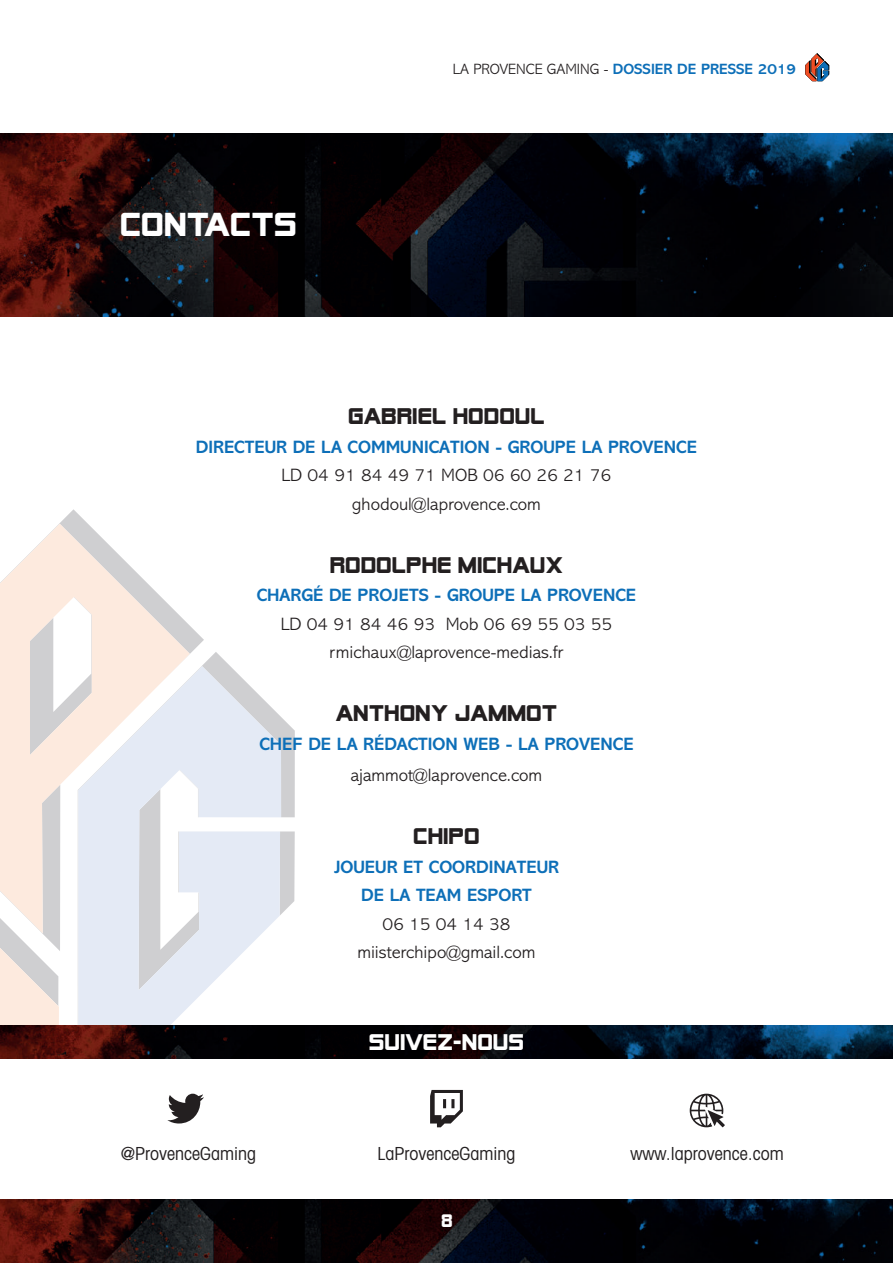
<style>
.page{position:relative;width:893px;height:1263px;background:#fff}
.page>*{position:absolute;margin:0;border:0;box-sizing:border-box;transform-origin:0 0}
.t1{font:700 33px "SF Alien Encounters Solid";letter-spacing:.03em;color:#fff}
.t2{font:700 22.5px "SF Alien Encounters Solid";letter-spacing:.03em;color:#231f20}
.t3{font:700 22.5px "SF Alien Encounters Solid";letter-spacing:.03em;color:#fff}
.t4{font:300 18px/28.5px "Abadi MT Std";color:#231f20;text-align:center}
.t5{font:700 18px/28.5px "Abadi MT Std";color:#0d6fb8;text-align:center}
.t6{font:condensed 18px "Avant Garde";color:#231f20}
.t7{font:700 18px "SF Alien Encounters Solid";color:#fff}
.t8{font:700 15px "Abadi MT Std";color:#0d6fb8}
.s1{font-weight:300;color:#231f20}
.s2{font-family:"Apex Sans Extra Bold T";font-weight:800}
</style>
<div class="page">
<svg style="left:59px;top:509px;width:145px;height:442px"></svg>
<svg style="left:190px;top:652px;width:105px;height:262px"></svg>
<svg style="left:0;top:524px;width:190px;height:409px;fill:#fdeade"></svg>
<svg style="left:0;top:918px;width:59px;height:107px"></svg>
<svg style="left:78px;top:666px;width:203px;height:359px;fill:#e4eaf5"></svg>
<img style="left:0;top:1025px;width:893px;height:33px">
<svg style="left:805px;top:53px;width:24px;height:28px"></svg>
<img style="left:0;top:133px;width:893px;height:183px">
<svg style="left:167px;top:1094px;width:37px;height:29px"></svg>
<svg style="left:430px;top:1090px;width:33px;height:37px"></svg>
<svg style="left:690px;top:1094px;width:35px;height:33px"></svg>
<img style="left:0;top:1199px;width:893px;height:64px">
<h1 class="t1" style="left:120px;top:213px;width:177px">CONTACTS</h1>
<p class="t8" style="left:453px;top:61px;width:344px"><span class="s1">LA PROVENCE GAMING -</span> DOSSIER DE PRESSE 2019</p>
<p class="t2" style="left:348px;top:408px;width:197px">GABRIEL HODOUL</p>
<p class="t5" style="left:196px;top:432px;width:503px">DIRECTEUR DE LA COMMUNICATION - GROUPE LA PROVENCE</p>
<p class="t4" style="left:282px;top:461px;width:331px">LD 04 91 84 49 71 MOB 06 60 26 21 76 ghodoul@laprovence.com</p>
<p class="t2" style="left:330px;top:557px;width:234px">RODOLPHE MICHAUX</p>
<p class="t5" style="left:257px;top:581px;width:381px">CHARGÉ DE PROJETS - GROUPE LA PROVENCE</p>
<p class="t4" style="left:281px;top:610px;width:333px">LD 04 91 84 46 93 Mob 06 69 55 03 55 rmichaux@laprovence-medias.fr</p>
<p class="t2" style="left:336px;top:705px;width:222px">ANTHONY JAMMOT</p>
<p class="t5" style="left:259px;top:729px;width:376px">CHEF DE LA RÉDACTION WEB - LA PROVENCE</p>
<p class="t4" style="left:351px;top:761px;width:193px">ajammot@laprovence.com</p>
<p class="t2" style="left:414px;top:828px;width:67px">CHIPO</p>
<p class="t5" style="left:334px;top:852px;width:226px">JOUEUR ET COORDINATEUR<br>DE LA TEAM ESPORT</p>
<p class="t4" style="left:357px;top:910px;width:180px">06 15 04 14 38 miisterchipo@gmail.com</p>
<p class="t3" style="left:369px;top:1034px;width:156px">SUIVEZ<span class="s2">-</span>NOUS</p>
<p class="t6" style="left:121px;top:1142px;width:137px">@ProvenceGaming</p>
<p class="t6" style="left:377px;top:1142px;width:139px">LaProvenceGaming</p>
<p class="t6" style="left:631px;top:1142px;width:155px">www.laprovence.com</p>
<p class="t7" style="left:441px;top:1214px;width:12px">8</p>
</div>
